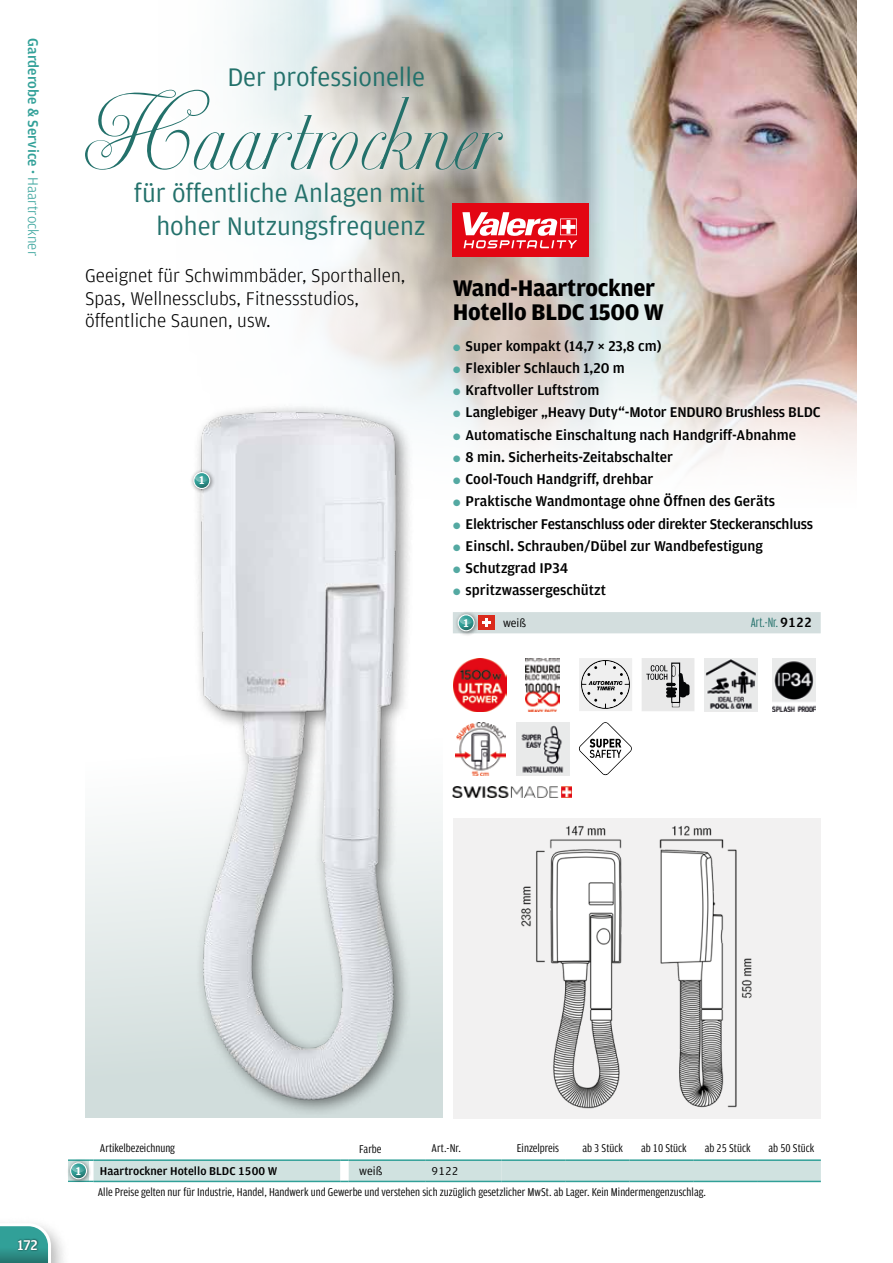
<style>
.page{position:relative;width:893px;height:1263px;background:#fff}
.page>*{position:absolute;margin:0;border:0;box-sizing:border-box;transform-origin:0 0}
.t1{font:72px "Ventura";color:#23716b}
.t2{font:27px/32.4px "Amplitude";color:#23716b;text-align:right}
.t3{font:700 24px/23.2px "Amplitude";letter-spacing:-.015em;color:#000}
.t4{font:300 19.5px/22.5px "Amplitude";color:#000}
.t5{font:500 15px "Amplitude";color:#000}
.t6{font:500 15px "Amplitude";letter-spacing:-.02em;color:#000}
.t7{font:500 15px "Amplitude";color:#31a098}
.t8{font:500 15px "Amplitude";color:#fff}
.t9{font:14.25px "Amplitude Comp";color:#23716b}
.t10{font:12px "Amplitude Cond TF";color:#000}
.t11{font:500 12px "Amplitude TF";color:#000}
.t12{font:12px "Amplitude TF";color:#000}
.t13{font:500 12px "Amplitude Wide";color:#fff}
.s1{font-weight:300}
.s2{font-family:"Apex New";font-size:12.75px;color:#54a9a2}
.s3{font-family:"Amplitude TF";font-weight:500;color:#000}
</style>
<div class="page">
<div style="left:85px;top:480px;width:357px;height:638px;background:linear-gradient(to bottom,#fff,#d5e0df)"></div>
<img style="left:139px;top:0;width:718px;height:529px">
<div style="left:453px;top:819px;width:368px;height:300px;background:#f2f1f1"></div>
<img style="left:521px;top:826px;width:231px;height:283px">
<img style="left:171px;top:394px;width:254px;height:724px">
<div style="left:189px;top:468px;width:27px;height:26px;background:#000;opacity:.5"></div>
<svg style="left:193px;top:474px;width:18px;height:16px"></svg>
<svg style="left:195px;top:473px;width:14px;height:9px"></svg>
<div style="left:194px;top:472px;width:16px;height:10px;border:1px solid #fff;border-radius:50%"></div>
<div style="left:453px;top:204px;width:136px;height:53px;background:#e30613"></div>
<svg style="left:462px;top:212px;width:115px;height:36px"></svg>
<img style="left:526px;top:658px;width:34px;height:53px">
<svg style="left:579px;top:658px;width:53px;height:53px"></svg>
<svg style="left:642px;top:658px;width:53px;height:53px;background:#c2c2c2"></svg>
<img style="left:704px;top:658px;width:53px;height:53px">
<img style="left:772px;top:658px;width:43px;height:53px">
<img style="left:453px;top:786px;width:118px;height:11px">
<img style="left:453px;top:658px;width:54px;height:53px">
<img style="left:455px;top:722px;width:50px;height:53px">
<img style="left:516px;top:722px;width:53px;height:53px">
<svg style="left:579px;top:722px;width:53px;height:53px"></svg>
<div style="left:0;top:1216px;width:70px;height:47px;background:#000;opacity:.3"></div>
<svg style="left:0;top:1223px;width:51px;height:40px"></svg>
<div style="left:17px;top:1238px;width:22px;height:13px;background:#000;opacity:.7"></div>
<div style="left:453px;top:612px;width:368px;height:21px;background:#d3dede"></div>
<div style="left:454px;top:610px;width:26px;height:27px;background:#000;opacity:.5"></div>
<svg style="left:457px;top:617px;width:18px;height:15px"></svg>
<svg style="left:459px;top:615px;width:14px;height:9px"></svg>
<div style="left:458px;top:614px;width:16px;height:10px;border:1px solid #fff;border-radius:50%"></div>
<div style="left:478px;top:615px;width:17px;height:15px;background:#da2a1c"></div>
<svg style="left:482px;top:618px;width:8px;height:9px"></svg>
<div style="left:64px;top:68px;width:460px;height:123px;background:#fff;opacity:.75"></div>
<svg style="left:68px;top:1159px;width:753px;height:24px;background:#c3ddda"></svg>
<hr style="left:502px;top:1159px;width:64px;height:2px;background:#31a098">
<hr style="left:566px;top:1159px;width:63px;height:2px;background:#31a098">
<hr style="left:629px;top:1159px;width:64px;height:2px;background:#31a098">
<hr style="left:693px;top:1159px;width:64px;height:2px;background:#31a098">
<hr style="left:757px;top:1159px;width:64px;height:2px;background:#31a098">
<hr style="left:502px;top:1181px;width:64px;height:1px;background:#31a098">
<hr style="left:566px;top:1181px;width:63px;height:1px;background:#31a098">
<hr style="left:629px;top:1181px;width:64px;height:1px;background:#31a098">
<hr style="left:693px;top:1181px;width:64px;height:1px;background:#31a098">
<hr style="left:757px;top:1181px;width:64px;height:1px;background:#31a098">
<p class="t7" style="left:42px;top:38px;width:219px;rotate:90deg">Garderobe &amp; Service · <span class="s1">Haartrockner</span></p>
<h2 class="t2" style="left:227px;top:60px;width:199px">Der professionelle</h2>
<h1 class="t1" style="left:85px;top:102px;width:416px">Haartrockner</h1>
<h2 class="t2" style="left:134px;top:176px;width:293px">für öffentliche Anlagen mit hoher Nutzungsfrequenz</h2>
<h3 class="t4" style="left:85px;top:264px;width:322px">Geeignet für Schwimmbäder, Sporthallen,<br>Spas, Wellnessclubs, Fitnessstudios, öffentliche Saunen, usw.</h3>
<p class="t13" style="left:199px;top:473px;width:7px">1</p>
<h3 class="t3" style="left:453px;top:276px;width:213px">Wand-Haartrockner<br>Hotello BLDC 1500 W</h3>
<p class="t5" style="left:453px;top:336px;width:210px"><span class="s2">○</span> Super kompakt (14,7 × 23,8 cm)</p>
<p class="t5" style="left:453px;top:358px;width:174px"><span class="s2">○</span> Flexibler Schlauch 1,20 m</p>
<p class="t5" style="left:453px;top:381px;width:148px"><span class="s2">○</span> Kraftvoller Luftstrom</p>
<p class="t5" style="left:453px;top:403px;width:369px"><span class="s2">○</span> Langlebiger „Heavy Duty“-Motor ENDURO Brushless BLDC</p>
<p class="t5" style="left:453px;top:425px;width:345px"><span class="s2">○</span> Automatische Einschaltung nach Handgriff-Abnahme</p>
<p class="t5" style="left:453px;top:447px;width:222px"><span class="s2">○</span> 8 min. Sicherheits-Zeitabschalter</p>
<p class="t5" style="left:453px;top:470px;width:202px"><span class="s2">○</span> Cool-Touch Handgriff, drehbar</p>
<p class="t5" style="left:453px;top:492px;width:324px"><span class="s2">○</span> Praktische Wandmontage ohne Öffnen des Geräts</p>
<p class="t6" style="left:453px;top:514px;width:362px"><span class="s2">○</span> Elektrischer Festanschluss oder direkter Steckeranschluss</p>
<p class="t5" style="left:453px;top:536px;width:312px"><span class="s2">○</span> Einschl. Schrauben/Dübel zur Wandbefestigung</p>
<p class="t5" style="left:453px;top:559px;width:117px"><span class="s2">○</span> Schutzgrad IP34</p>
<p class="t5" style="left:453px;top:581px;width:155px"><span class="s2">○</span> spritzwassergeschützt</p>
<p class="t13" style="left:463px;top:615px;width:7px">1</p>
<p class="t12" style="left:503px;top:616px;width:25px">weiß</p>
<p class="t9" style="left:751px;top:614px;width:63px">Art.-Nr. <span class="s3">9122</span></p>
<p class="t8" style="left:17px;top:1235px;width:22px">172</p>
<p class="t10" style="left:100px;top:1141px;width:77px">Artikelbezeichnung</p>
<p class="t10" style="left:359px;top:1141px;width:24px">Farbe</p>
<p class="t10" style="left:432px;top:1141px;width:31px">Art.-Nr.</p>
<p class="t10" style="left:517px;top:1141px;width:44px">Einzelpreis</p>
<p class="t10" style="left:582px;top:1141px;width:42px">ab 3 Stück</p>
<p class="t10" style="left:641px;top:1141px;width:47px">ab 10 Stück</p>
<p class="t10" style="left:705px;top:1141px;width:47px">ab 25 Stück</p>
<p class="t10" style="left:769px;top:1141px;width:47px">ab 50 Stück</p>
<p class="t10" style="left:98px;top:1184px;width:610px">Alle Preise gelten nur für Industrie, Handel, Handwerk und Gewerbe und verstehen sich zuzüglich gesetzlicher MwSt. ab Lager. Kein Mindermengenzuschlag.</p>
<p class="t13" style="left:76px;top:1163px;width:7px">1</p>
<p class="t11" style="left:100px;top:1163px;width:179px">Haartrockner Hotello BLDC 1500 W</p>
<p class="t12" style="left:359px;top:1163px;width:25px">weiß</p>
<p class="t12" style="left:432px;top:1163px;width:28px">9122</p>
</div>
